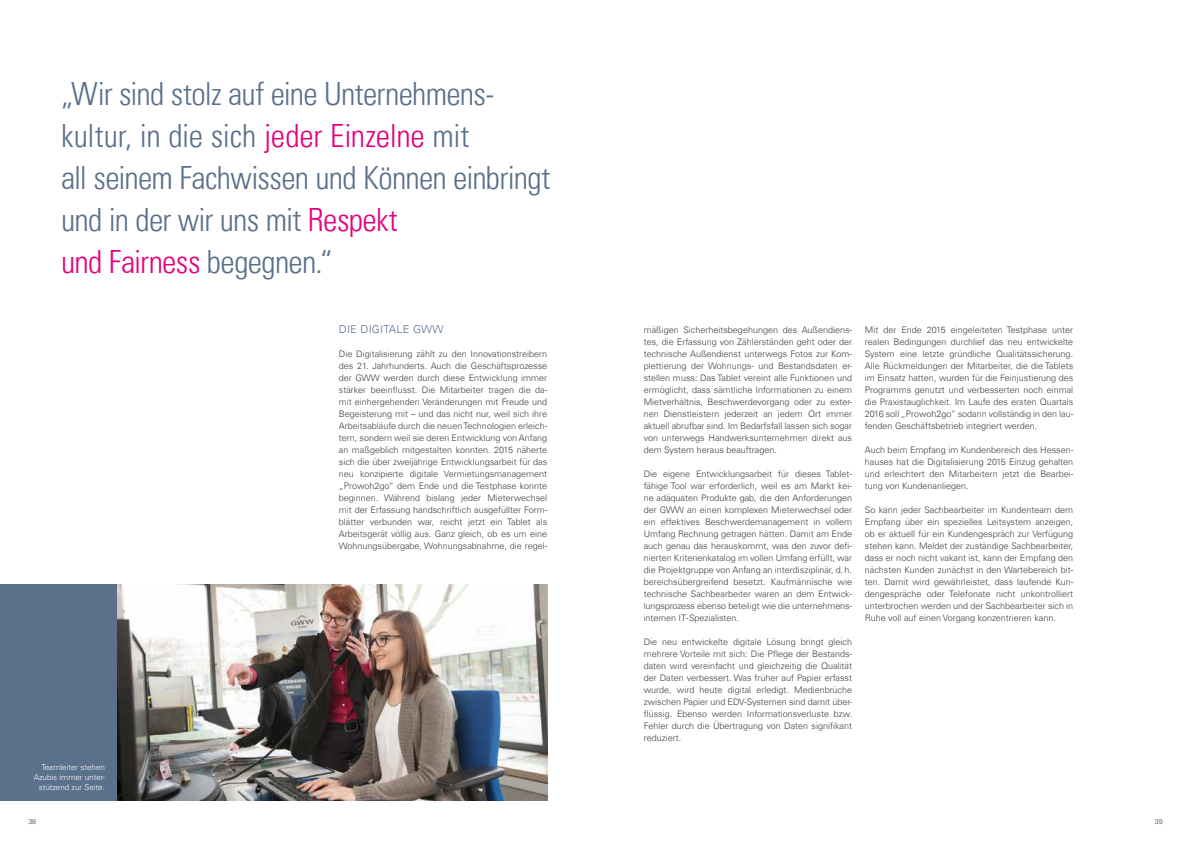
<style>
.page{position:relative;width:1191px;height:842px;background:#fff}
.page>*{position:absolute;margin:0;border:0;box-sizing:border-box;transform-origin:0 0}
.t1{font:32px/42px "Univers LTCYR 47 Light Cond";letter-spacing:-.02em;color:#5a708b}
.t2{font:300 11px "Univers Com 45";letter-spacing:.02em;color:#5a708b}
.t3{font:300 9px/12px "Univers Com 45";color:#3c3c3b;text-align:justify}
.t4{font:300 8px/10px "Univers Com 45";color:#fff;text-align:right}
.t5{font:300 7px "Univers Com 45";color:#3c3c3b}
.s1{color:#e6007d}
</style>
<div class="page">
<div style="left:0;top:585px;width:118px;height:216px;background:#5a708b"></div>
<img style="left:118px;top:585px;width:429px;height:216px">
<h1 class="t1" style="left:61px;top:71px;width:490px">„Wir sind stolz auf eine Unternehmens&shy;kultur, in die sich <span class="s1">jeder Einzelne</span> mit<br>all seinem Fachwissen und Können einbringt und in der wir uns mit <span class="s1">Respekt<br>und Fairness</span> begegnen.“</h1>
<p class="t2" style="left:339px;top:322px;width:106px">DIE DIGITALE GWW</p>
<p class="t3" style="left:339px;top:347px;width:210px">Die Digitalisierung zählt zu den Innovationstreibern des 21. Jahrhunderts. Auch die Geschäftsprozesse der GWW werden durch diese Entwicklung immer stärker beeinflusst. Die Mitarbeiter tragen die da&shy;mit einhergehenden Veränderungen mit Freude und Begeisterung mit – und das nicht nur, weil sich ihre Arbeitsabläufe durch die neuen Technologien erleich&shy;tern, sondern weil sie deren Entwicklung von Anfang an maßgeblich mitgestalten konnten. 2015 näherte sich die über zweijährige Entwicklungsarbeit für das neu konzipierte digitale Vermietungsmanagement „Prowoh2go“ dem Ende und die Testphase konnte beginnen. Während bislang jeder Mieterwechsel mit der Erfassung handschriftlich ausgefüllter Form&shy;blätter verbunden war, reicht jetzt ein Tablet als Arbeitsgerät völlig aus. Ganz gleich, ob es um eine Wohnungsübergabe, Wohnungsabnahme, die regel-</p>
<p class="t3" style="left:643px;top:323px;width:210px">mäßigen Sicherheitsbegehungen des Außendiens&shy;tes, die Erfassung von Zählerständen geht oder der technische Außendienst unterwegs Fotos zur Kom&shy;plettierung der Wohnungs- und Bestandsdaten er&shy;stellen muss: Das Tablet vereint alle Funktionen und ermöglicht, dass sämtliche Informationen zu einem Mietverhältnis, Beschwerdevorgang oder zu exter&shy;nen Dienstleistern jederzeit an jedem Ort immer aktuell abrufbar sind. Im Bedarfsfall lassen sich sogar von unterwegs Handwerksunternehmen direkt aus dem System heraus beauftragen.</p>
<p class="t3" style="left:643px;top:467px;width:210px">Die eigene Entwicklungsarbeit für dieses Tablet&shy;fähige Tool war erforderlich, weil es am Markt kei&shy;ne adäquaten Produkte gab, die den Anforderungen der GWW an einen komplexen Mieterwechsel oder ein effektives Beschwerdemanagement in vollem Umfang Rechnung getragen hätten. Damit am Ende auch genau das herauskommt, was den zuvor defi&shy;nierten Kriterienkatalog im vollen Umfang erfüllt, war die Projektgruppe von Anfang an interdisziplinär, d.h. bereichsübergreifend besetzt. Kaufmännische wie technische Sachbearbeiter waren an dem Entwick&shy;lungsprozess ebenso beteiligt wie die unternehmens&shy;internen IT-Spezialisten.</p>
<p class="t3" style="left:643px;top:635px;width:210px">Die neu entwickelte digitale Lösung bringt gleich mehrere Vorteile mit sich: Die Pflege der Bestands&shy;daten wird vereinfacht und gleichzeitig die Qualität der Daten verbessert. Was früher auf Papier erfasst wurde, wird heute digital erledigt. Medienbrüche zwischen Papier und EDV-Systemen sind damit über&shy;flüssig. Ebenso werden Informationsverluste bzw.<br>Fehler durch die Übertragung von Daten signifikant reduziert.</p>
<p class="t3" style="left:865px;top:323px;width:210px">Mit der Ende 2015 eingeleiteten Testphase unter realen Bedingungen durchlief das neu entwickelte System eine letzte gründliche Qualitätssicherung.<br>Alle Rückmeldungen der Mitarbeiter, die die Tablets im Einsatz hatten, wurden für die Feinjustierung des Programms genutzt und verbesserten noch einmal die Praxistauglichkeit. Im Laufe des ersten Quartals 2016 soll „Prowoh2go“ sodann vollständig in den lau&shy;fenden Geschäftsbetrieb integriert werden.</p>
<p class="t3" style="left:865px;top:443px;width:210px">Auch beim Empfang im Kundenbereich des Hessen&shy;hauses hat die Digitalisierung 2015 Einzug gehalten und erleichtert den Mitarbeitern jetzt die Bearbei&shy;tung von Kundenanliegen.</p>
<p class="t3" style="left:865px;top:503px;width:210px">So kann jeder Sachbearbeiter im Kundenteam dem Empfang über ein spezielles Leitsystem anzeigen, ob er aktuell für ein Kundengespräch zur Verfügung stehen kann. Meldet der zuständige Sachbearbeiter, dass er noch nicht vakant ist, kann der Empfang den nächsten Kunden zunächst in den Wartebereich bit&shy;ten. Damit wird gewährleistet, dass laufende Kun&shy;dengespräche oder Telefonate nicht unkontrolliert unterbrochen werden und der Sachbearbeiter sich in Ruhe voll auf einen Vorgang konzentrieren kann.</p>
<p class="t4" style="left:34px;top:762px;width:73px">Teamleiter stehen<br>Azubis immer unter&shy;stützend zur Seite.</p>
<p class="t5" style="left:28px;top:817px;width:9px">38</p>
<p class="t5" style="left:1154px;top:817px;width:9px">39</p>
</div>
